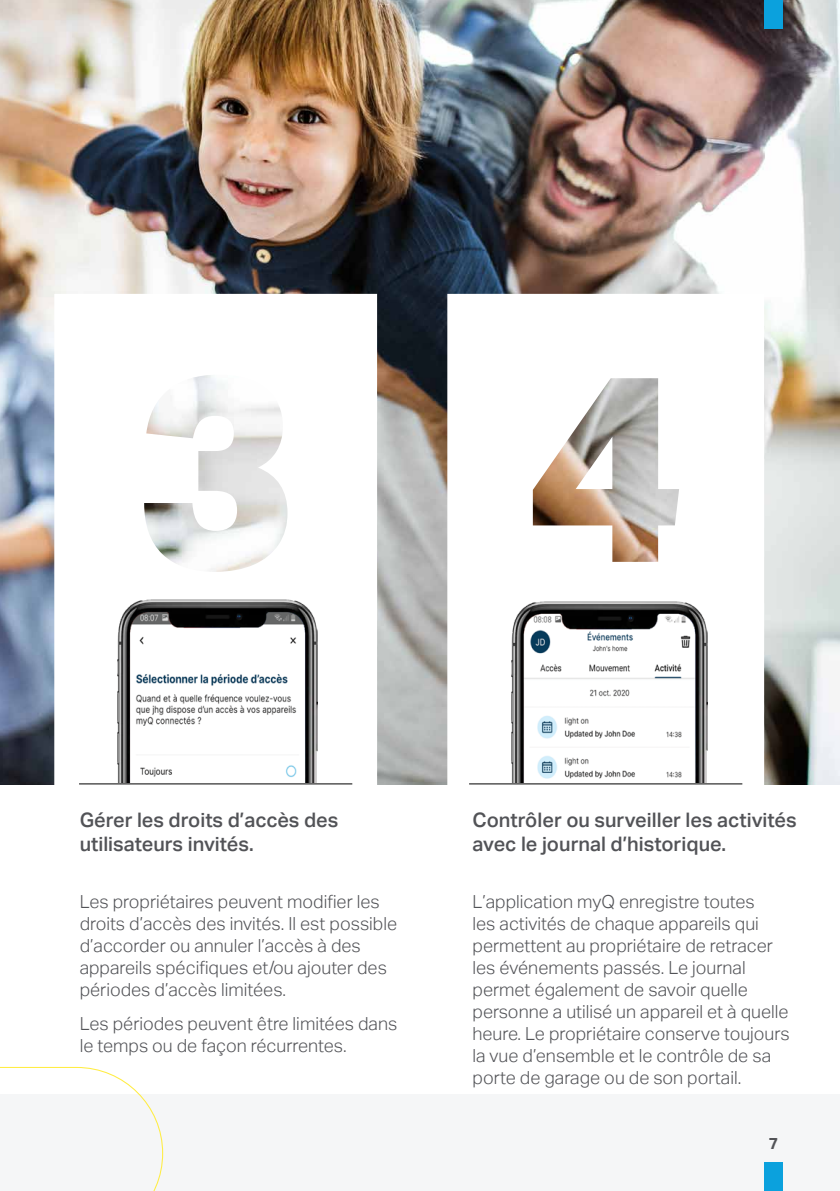
<style>
.page{position:relative;width:840px;height:1191px;background:#fff}
.page>*{position:absolute;margin:0;border:0;box-sizing:border-box;transform-origin:0 0}
.t1{font:500 20px/24px "Aktiv Grotesk";color:#525357}
.t2{font:300 18px/22px "Aktiv Grotesk";color:#525357}
.t3{font:700 16px "Aktiv Grotesk";color:#525357}
</style>
<div class="page">
<div style="left:0;top:1095px;width:839px;height:96px;background:#f5f6f7"></div>
<img style="left:0;top:0;width:839px;height:784px">
<div style="left:763px;top:1162px;width:19px;height:29px;background:#0ba1dd"></div>
<svg style="left:447px;top:294px;width:316px;height:491px"></svg>
<svg style="left:54px;top:294px;width:323px;height:491px"></svg>
<img style="left:118px;top:599px;width:199px;height:184px">
<img style="left:511px;top:601px;width:196px;height:182px">
<div style="left:76px;top:783px;width:273px;height:29px;background:#fff"></div>
<div style="left:449px;top:783px;width:273px;height:29px;background:#fff"></div>
<hr style="left:79px;top:783px;width:273px;height:1px;background:#000">
<hr style="left:469px;top:783px;width:273px;height:1px;background:#000">
<div style="left:764px;top:0;width:18px;height:28px;background:#0ba1dd"></div>
<svg style="left:0;top:1066px;width:164px;height:125px"></svg>
<p class="t1" style="left:80px;top:807px;width:260px">Gérer les droits d’accès des utilisateurs invités.</p>
<p class="t2" style="left:80px;top:890px;width:319px">Les propriétaires peuvent modifier les droits d’accès des invités. Il est possible d’accorder ou annuler l’accès à des appareils spécifiques et/ou ajouter des périodes d’accès limitées.</p>
<p class="t2" style="left:80px;top:1012px;width:319px">Les périodes peuvent être limitées dans le temps ou de façon récurrentes.</p>
<p class="t1" style="left:472px;top:807px;width:325px">Contrôler ou surveiller les activités avec le journal d’historique.</p>
<p class="t2" style="left:472px;top:890px;width:318px">L’application myQ enregistre toutes<br>les activités de chaque appareils qui permettent au propriétaire de retracer les événements passés. Le journal permet également de savoir quelle personne a utilisé un appareil et à quelle heure. Le propriétaire conserve toujours la vue d’ensemble et le contrôle de sa porte de garage ou de son portail.</p>
<p class="t3" style="left:768px;top:1134px;width:11px">7</p>
</div>
